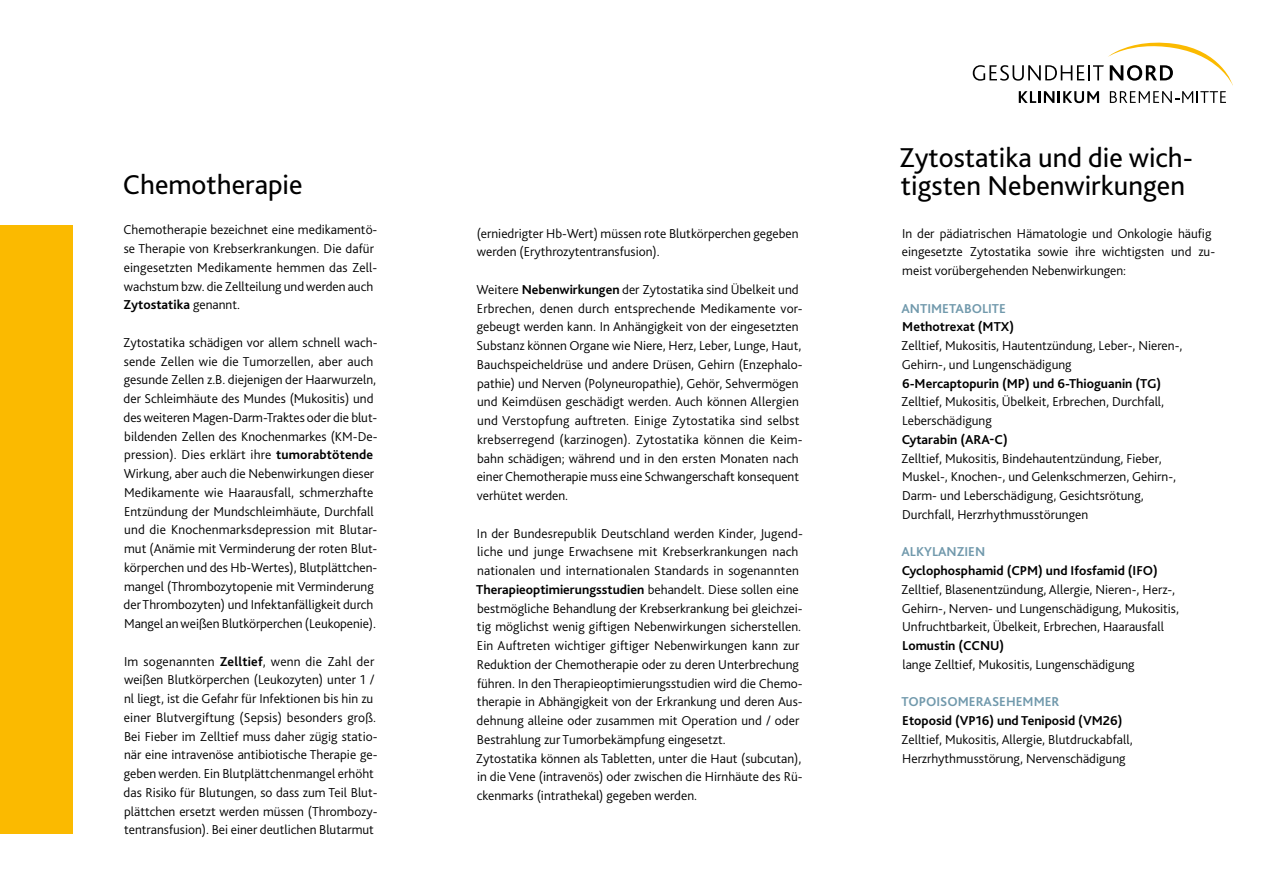
<style>
.page{position:relative;width:1263px;height:893px;background:#fff}
.page>*{position:absolute;margin:0;border:0;box-sizing:border-box;transform-origin:0 0}
.t1{font:28.5px/28.2px "Bliss 2";color:#000}
.t2{font:300 13.5px/18.8px "Bliss 2";color:#000}
.t3{font:700 13.5px "Bliss 2";color:#000}
.t4{font:700 13.5px "Bliss 2";color:#7199ac}
.s1{font-weight:700}
</style>
<div class="page">
<div style="left:0;top:225px;width:72px;height:608px;background:#fbba00"></div>
<svg style="left:973px;top:42px;width:260px;height:61px"></svg>
<h1 class="t1" style="left:123px;top:170px;width:181px">Chemotherapie</h1>
<p class="t2" style="left:124px;top:220px;width:255px">Chemotherapie bezeichnet eine medikamentö&shy;se Therapie von Krebserkrankungen. Die dafür eingesetzten Medikamente hemmen das Zell&shy;wachstum bzw. die Zellteilung und werden auch <span class="s1">Zytostatika</span> genannt.</p>
<p class="t2" style="left:123px;top:333px;width:256px">Zytostatika schädigen vor allem schnell wach&shy;sende Zellen wie die Tumorzellen, aber auch gesunde Zellen z.B. diejenigen der Haarwurzeln, der Schleimhäute des Mundes (Mukositis) und des weiteren Magen-Darm-Traktes oder die blut&shy;bildenden Zellen des Knochenmarkes (KM-De&shy;pression). Dies erklärt ihre <span class="s1">tumorabtötende </span>Wirkung, aber auch die Nebenwirkungen dieser Medikamente wie Haarausfall, schmerzhafte Entzündung der Mundschleimhäute, Durchfall und die Knochenmarksdepression mit Blutar&shy;mut (Anämie mit Verminderung der roten Blut&shy;körperchen und des Hb-Wertes), Blutplättchen&shy;mangel (Thrombozytopenie mit Verminderung der Thrombozyten) und Infektanfälligkeit durch Mangel an weißen Blutkörperchen (Leukopenie).</p>
<p class="t2" style="left:124px;top:651px;width:255px">Im sogenannten <span class="s1">Zelltief</span>, wenn die Zahl der weißen Blutkörperchen (Leukozyten) unter 1 / nl liegt, ist die Gefahr für Infektionen bis hin zu einer Blutvergiftung (Sepsis) besonders groß.<br>Bei Fieber im Zelltief muss daher zügig statio&shy;när eine intravenöse antibiotische Therapie ge&shy;geben werden. Ein Blutplättchenmangel erhöht das Risiko für Blutungen, so dass zum Teil Blut&shy;plättchen ersetzt werden müssen (Thrombozy&shy;tentransfusion). Bei einer deutlichen Blutarmut</p>
<p class="t2" style="left:477px;top:223px;width:323px">(erniedrigter Hb-Wert) müssen rote Blutkörperchen gegeben werden (Erythrozytentransfusion).</p>
<p class="t2" style="left:477px;top:280px;width:328px">Weitere <span class="s1">Nebenwirkungen</span> der Zytostatika sind Übelkeit und Erbrechen, denen durch entsprechende Medikamente vor&shy;gebeugt werden kann. In Anhängigkeit von der eingesetzten Substanz können Organe wie Niere, Herz, Leber, Lunge, Haut, Bauchspeicheldrüse und andere Drüsen, Gehirn (Enzephalo&shy;pathie) und Nerven (Polyneuropathie), Gehör, Sehvermögen und Keimdüsen geschädigt werden. Auch können Allergien und Verstopfung auftreten. Einige Zytostatika sind selbst krebserregend (karzinogen). Zytostatika können die Keim&shy;bahn schädigen; während und in den ersten Monaten nach einer Chemotherapie muss eine Schwangerschaft konsequent verhütet werden.</p>
<p class="t2" style="left:476px;top:523px;width:328px">In der Bundesrepublik Deutschland werden Kinder, Jugend&shy;liche und junge Erwachsene mit Krebserkrankungen nach nationalen und internationalen Standards in sogenannten <span class="s1">Therapieoptimierungsstudien</span> behandelt. Diese sollen eine bestmögliche Behandlung der Krebserkrankung bei gleichzei&shy;tig möglichst wenig giftigen Nebenwirkungen sicherstellen.<br>Ein Auftreten wichtiger giftiger Nebenwirkungen kann zur Reduktion der Chemotherapie oder zu deren Unterbrechung führen. In den Therapieoptimierungsstudien wird die Chemo&shy;therapie in Abhängigkeit von der Erkrankung und deren Aus&shy;dehnung alleine oder zusammen mit Operation und / oder Bestrahlung zur Tumorbekämpfung eingesetzt.<br>Zytostatika können als Tabletten, unter die Haut (subcutan), in die Vene (intravenös) oder zwischen die Hirnhäute des Rü&shy;ckenmarks (intrathekal) gegeben werden.</p>
<h1 class="t1" style="left:899px;top:143px;width:295px">Zytostatika und die wich&shy;tigsten Nebenwirkungen</h1>
<p class="t2" style="left:902px;top:223px;width:315px">In der pädiatrischen Hämatologie und Onkologie häufig eingesetzte Zytostatika sowie ihre wichtigsten und zu&shy;meist vorübergehenden Nebenwirkungen:</p>
<p class="t4" style="left:901px;top:300px;width:106px">ANTIMETABOLITE</p>
<p class="t3" style="left:902px;top:318px;width:113px">Methotrexat (MTX)</p>
<p class="t2" style="left:901px;top:336px;width:283px">Zelltief, Mukositis, Hautentzündung, Leber-, Nieren-,<br>Gehirn-, und Lungenschädigung</p>
<p class="t3" style="left:902px;top:375px;width:261px">6-Mercaptopurin (MP) und 6-Thioguanin (TG)</p>
<p class="t2" style="left:901px;top:392px;width:264px">Zelltief, Mukositis, Übelkeit, Erbrechen, Durchfall,<br>Leberschädigung</p>
<p class="t3" style="left:902px;top:431px;width:108px">Cytarabin (ARA-C)</p>
<p class="t2" style="left:901px;top:448px;width:276px">Zelltief, Mukositis, Bindehautentzündung, Fieber, Muskel-, Knochen-, und Gelenkschmerzen, Gehirn-, Darm- und Leberschädigung, Gesichtsrötung, Durchfall, Herzrhythmusstörungen</p>
<p class="t4" style="left:901px;top:543px;width:85px">ALKYLANZIEN</p>
<p class="t3" style="left:902px;top:562px;width:258px">Cyclophosphamid (CPM) und Ifosfamid (IFO)</p>
<p class="t2" style="left:901px;top:580px;width:279px">Zelltief, Blasenentzündung, Allergie, Nieren-, Herz-,<br>Gehirn-, Nerven- und Lungenschädigung, Mukositis,<br>Unfruchtbarkeit, Übelkeit, Erbrechen, Haarausfall</p>
<p class="t3" style="left:902px;top:637px;width:104px">Lomustin (CCNU)</p>
<p class="t2" style="left:902px;top:655px;width:234px">lange Zelltief, Mukositis, Lungenschädigung</p>
<p class="t4" style="left:901px;top:693px;width:160px">TOPOISOMERASEHEMMER</p>
<p class="t3" style="left:902px;top:712px;width:222px">Etoposid (VP16) und Teniposid (VM26)</p>
<p class="t2" style="left:901px;top:730px;width:233px">Zelltief, Mukositis, Allergie, Blutdruckabfall,<br>Herzrhythmusstörung, Nervenschädigung</p>
</div>
